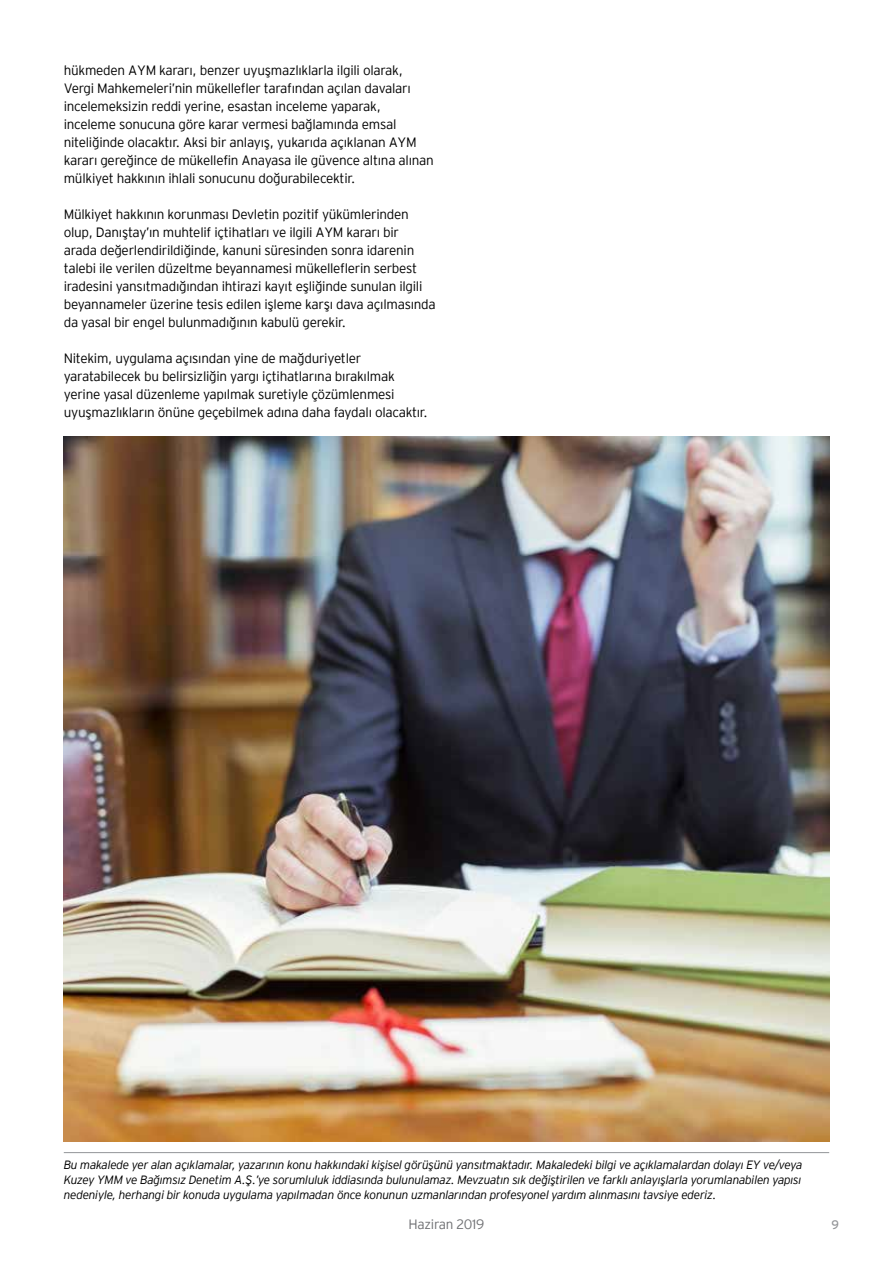
<style>
.page{position:relative;width:893px;height:1263px;background:#fff}
.page>*{position:absolute;margin:0;border:0;box-sizing:border-box;transform-origin:0 0}
.t1{font:300 13.5px/18px "EY Interstate";letter-spacing:-.02em;color:#000}
.t2{font:300 13.5px "EY Interstate";letter-spacing:-.02em;color:#6d6e71}
.t3{font:12.3px "EY Interstate";color:#939598}
.t4{font:italic 300 12px/15px "EY Interstate";letter-spacing:-.025em;color:#000;text-align:justify}
</style>
<div class="page">
<hr style="left:64px;top:1152px;width:765px;height:1px;background:#939598">
<img style="left:64px;top:437px;width:765px;height:705px">
<p class="t1" style="left:64px;top:60px;width:372px">hükmeden AYM kararı, benzer uyuşmazlıklarla ilgili olarak, Vergi Mahkemeleri’nin mükellefler tarafından açılan davaları incelemeksizin reddi yerine, esastan inceleme yaparak, inceleme sonucuna göre karar vermesi bağlamında emsal niteliğinde olacaktır. Aksi bir anlayış, yukarıda açıklanan AYM kararı gereğince de mükellefin Anayasa ile güvence altına alınan mülkiyet hakkının ihlali sonucunu doğurabilecektir.</p>
<p class="t1" style="left:64px;top:204px;width:373px">Mülkiyet hakkının korunması Devletin pozitif yükümlerinden olup, Danıştay’ın muhtelif içtihatları ve ilgili AYM kararı bir<br>arada değerlendirildiğinde, kanuni süresinden sonra idarenin talebi ile verilen düzeltme beyannamesi mükelleflerin serbest iradesini yansıtmadığından ihtirazi kayıt eşliğinde sunulan ilgili beyannameler üzerine tesis edilen işleme karşı dava açılmasında da yasal bir engel bulunmadığının kabulü gerekir.</p>
<p class="t1" style="left:64px;top:348px;width:365px">Nitekim, uygulama açısından yine de mağduriyetler yaratabilecek bu belirsizliğin yargı içtihatlarına bırakılmak yerine yasal düzenleme yapılmak suretiyle çözümlenmesi uyuşmazlıkların önüne geçebilmek adına daha faydalı olacaktır.</p>
<p class="t4" style="left:64px;top:1156px;width:740px">Bu makalede yer alan açıklamalar, yazarının konu hakkındaki kişisel görüşünü yansıtmaktadır. Makaledeki bilgi ve açıklamalardan dolayı EY ve/veya Kuzey YMM ve Bağımsız Denetim A.Ş.’ye sorumluluk iddiasında bulunulamaz. Mevzuatın sık değiştirilen ve farklı anlayışlarla yorumlanabilen yapısı nedeniyle, herhangi bir konuda uygulama yapılmadan önce konunun uzmanlarından profesyonel yardım alınmasını tavsiye ederiz.</p>
<p class="t2" style="left:408px;top:1215px;width:77px">Haziran 2019</p>
<p class="t3" style="left:831px;top:1215px;width:9px">9</p>
</div>
